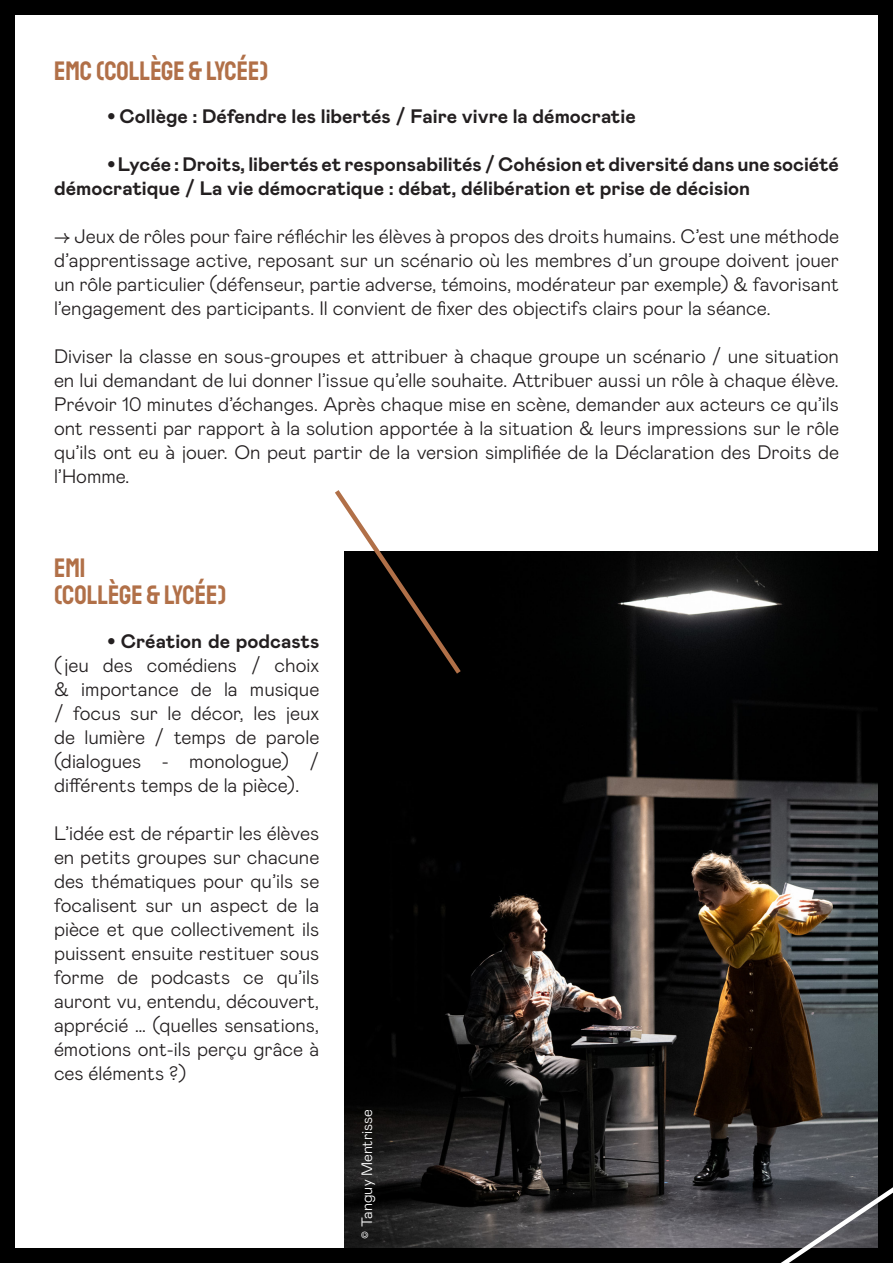
<style>
.page{position:relative;width:893px;height:1263px;background:#fff}
.page>*{position:absolute;margin:0;border:0;box-sizing:border-box;transform-origin:0 0}
.t1{font:27px "Staatliches";color:#b17048}
.t2{font:300 19.5px/24px "Mabry Pro";color:#231f20;text-align:justify}
.t3{font:700 19.5px/24px "Mabry Pro";color:#231f20}
.t4{font:300 15px "Mabry Pro";color:#fff}
.s1{font-weight:700}
</style>
<div class="page">
<img style="left:344px;top:552px;width:377px;height:695px">
<div style="left:0;top:0;width:893px;height:1263px;border:15px solid #000"></div>
<svg style="left:721px;top:0;width:172px;height:1263px"></svg>
<svg style="left:335px;top:490px;width:130px;height:189px"></svg>
<p class="t1" style="left:54px;top:52px;width:216px">EMC (COLLÈGE &amp; LYCÉE)</p>
<p class="t3" style="left:120px;top:104px;width:518px">Collège : Défendre les libertés / Faire vivre la démocratie</p>
<p class="t3" style="left:54px;top:152px;width:786px;text-indent:64px">Lycée : Droits, libertés et responsabilités / Cohésion et diversité dans une société démocratique / La vie démocratique : débat, délibération et prise de décision</p>
<p class="t2" style="left:54px;top:223px;width:786px">→ Jeux de rôles pour faire réfléchir les élèves à propos des droits humains. C’est une méthode d’apprentissage active, reposant sur un scénario où les membres d’un groupe doivent jouer un rôle particulier (défenseur, partie adverse, témoins, modérateur par exemple) &amp; favorisant l’engagement des participants. Il convient de fixer des objectifs clairs pour la séance.</p>
<p class="t2" style="left:54px;top:343px;width:786px">Diviser la classe en sous-groupes et attribuer à chaque groupe un scénario / une situation en lui demandant de lui donner l’issue qu’elle souhaite. Attribuer aussi un rôle à chaque élève.<br>Prévoir 10 minutes d’échanges. Après chaque mise en scène, demander aux acteurs ce qu’ils ont ressenti par rapport à la solution apportée à la situation &amp; leurs impressions sur le rôle qu’ils ont eu à jouer. On peut partir de la version simplifiée de la Déclaration des Droits de l’Homme.</p>
<p class="t1" style="left:54px;top:550px;width:33px">EMI</p>
<p class="t1" style="left:54px;top:577px;width:174px">(COLLÈGE &amp; LYCÉE)</p>
<p class="t2" style="left:54px;top:628px;width:267px;text-indent:67px"><span class="s1">Création de podcasts </span>(jeu des comédiens / choix &amp; importance de la musique / focus sur le décor, les jeux de lumière / temps de parole (dialogues - monologue) / différents temps de la pièce).</p>
<p class="t2" style="left:54px;top:820px;width:267px">L’idée est de répartir les élèves en petits groupes sur chacune des thématiques pour qu’ils se focalisent sur un aspect de la pièce et que collectivement ils puissent ensuite restituer sous forme de podcasts ce qu’ils auront vu, entendu, découvert, apprécié … (quelles sensations, émotions ont-ils perçu grâce à ces éléments ?)</p>
<p class="t4" style="left:356px;top:1239px;width:131px;rotate:-90deg">© Tanguy Mentrisse</p>
</div>
